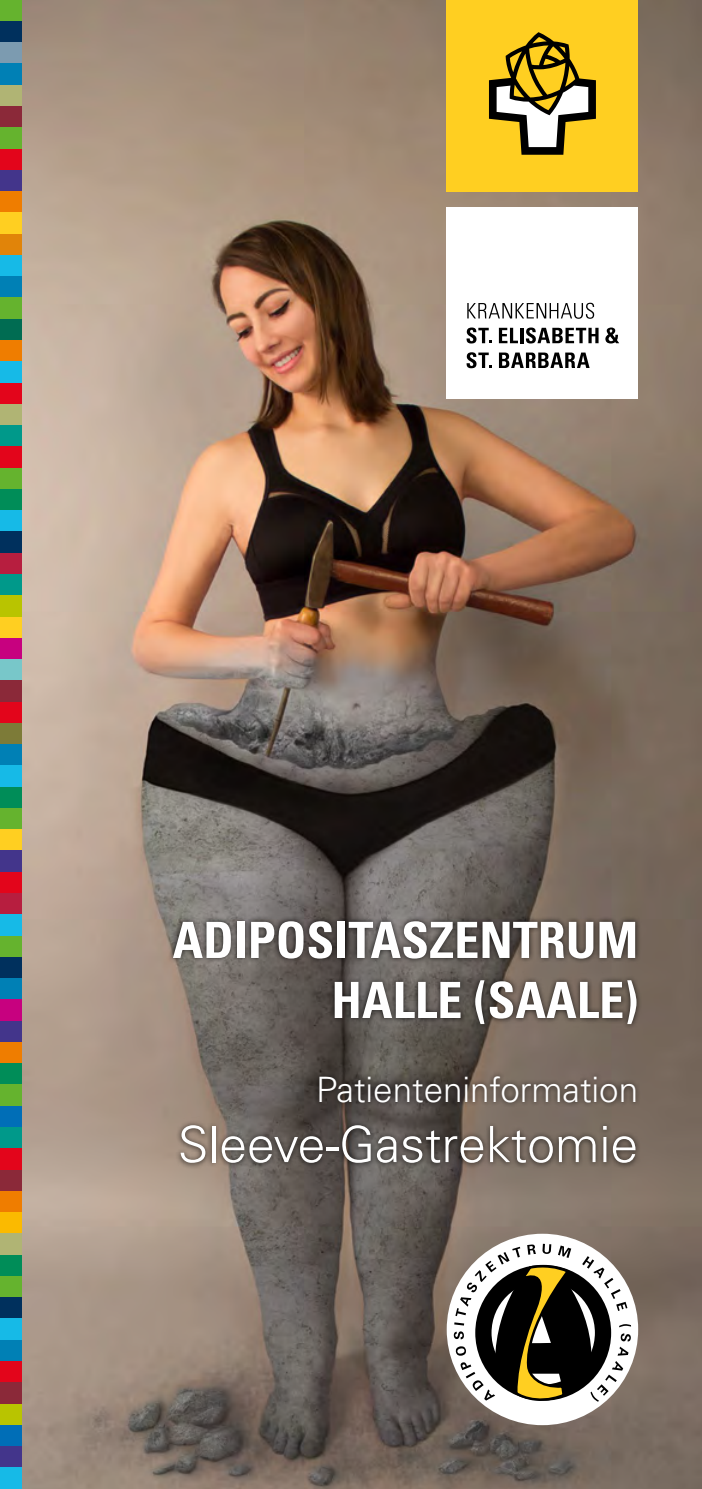
<style>
.page{position:relative;width:702px;height:1489px;background:#fff}
.page>*{position:absolute;margin:0;border:0;box-sizing:border-box;transform-origin:0 0}
.t1{font:700 condensed 50px/60px "Univers LT Std";color:#fff;text-align:right}
.t2{font:300 50px "Univers LT Std";color:#fff}
.t3{font:300 35px "Univers LT Std";color:#fff}
</style>
<div class="page">
<img style="left:21px;top:0;width:681px;height:1488px">
<div style="left:167px;top:915px;width:475px;height:253px;background:#000;opacity:.75"></div>
<div style="left:446px;top:1233px;width:192px;height:191px;background:#fff;border-radius:50%"></div>
<svg style="left:454px;top:1243px;width:177px;height:245px"></svg>
<div style="left:446px;top:207px;width:192px;height:191px;background:#fff"></div>
<svg style="left:467px;top:303px;width:127px;height:16px"></svg>
<svg style="left:466px;top:327px;width:25px;height:16px"></svg>
<svg style="left:499px;top:328px;width:19px;height:15px"></svg>
<hr style="left:520px;top:328px;width:3px;height:15px;background:#000">
<svg style="left:525px;top:327px;width:73px;height:16px"></svg>
<svg style="left:605px;top:327px;width:14px;height:16px"></svg>
<svg style="left:466px;top:352px;width:25px;height:16px"></svg>
<svg style="left:499px;top:352px;width:90px;height:16px"></svg>
<div style="left:446px;top:0;width:192px;height:191px;background:#ffcf21"></div>
<svg style="left:489px;top:32px;width:107px;height:123px"></svg>
<div style="left:0;top:0;width:21px;height:21px;background:#65b32e"></div>
<div style="left:0;top:21px;width:21px;height:22px;background:#00305d"></div>
<div style="left:0;top:43px;width:21px;height:21px;background:#7c9bb0"></div>
<div style="left:0;top:64px;width:21px;height:21px;background:#0080b5"></div>
<div style="left:0;top:85px;width:21px;height:21px;background:#b0b474"></div>
<div style="left:0;top:106px;width:21px;height:22px;background:#8b2939"></div>
<div style="left:0;top:128px;width:21px;height:21px;background:#65b32e"></div>
<div style="left:0;top:149px;width:21px;height:21px;background:#e3051b"></div>
<div style="left:0;top:170px;width:21px;height:21px;background:#43358b"></div>
<div style="left:0;top:191px;width:21px;height:22px;background:#ef7d00"></div>
<div style="left:0;top:213px;width:21px;height:21px;background:#ffcf21"></div>
<div style="left:0;top:234px;width:21px;height:21px;background:#e18409"></div>
<div style="left:0;top:255px;width:21px;height:21px;background:#16bae7"></div>
<div style="left:0;top:276px;width:21px;height:22px;background:#0080b5"></div>
<div style="left:0;top:298px;width:21px;height:21px;background:#65b32e"></div>
<div style="left:0;top:319px;width:21px;height:21px;background:#006c52"></div>
<div style="left:0;top:340px;width:21px;height:21px;background:#ef7d00"></div>
<div style="left:0;top:361px;width:21px;height:22px;background:#16bae7"></div>
<div style="left:0;top:383px;width:21px;height:21px;background:#e3051b"></div>
<div style="left:0;top:404px;width:21px;height:21px;background:#b0b474"></div>
<div style="left:0;top:425px;width:21px;height:21px;background:#00998a"></div>
<div style="left:0;top:446px;width:21px;height:22px;background:#e3051b"></div>
<div style="left:0;top:468px;width:21px;height:21px;background:#65b32e"></div>
<div style="left:0;top:489px;width:21px;height:21px;background:#008d58"></div>
<div style="left:0;top:510px;width:21px;height:21px;background:#16bae7"></div>
<div style="left:0;top:531px;width:21px;height:22px;background:#00305d"></div>
<div style="left:0;top:553px;width:21px;height:21px;background:#b71e3f"></div>
<div style="left:0;top:574px;width:21px;height:21px;background:#00998a"></div>
<div style="left:0;top:595px;width:21px;height:22px;background:#b9c400"></div>
<div style="left:0;top:617px;width:21px;height:21px;background:#ffcf21"></div>
<div style="left:0;top:638px;width:21px;height:21px;background:#c7017f"></div>
<div style="left:0;top:659px;width:21px;height:21px;background:#78c7c9"></div>
<div style="left:0;top:680px;width:21px;height:22px;background:#8b2939"></div>
<div style="left:0;top:702px;width:21px;height:21px;background:#e3051b"></div>
<div style="left:0;top:723px;width:21px;height:21px;background:#7d7b38"></div>
<div style="left:0;top:744px;width:21px;height:21px;background:#0080b5"></div>
<div style="left:0;top:765px;width:21px;height:22px;background:#16bae7"></div>
<div style="left:0;top:787px;width:21px;height:21px;background:#008d58"></div>
<div style="left:0;top:808px;width:21px;height:21px;background:#65b32e"></div>
<div style="left:0;top:829px;width:21px;height:21px;background:#ffcf21"></div>
<div style="left:0;top:850px;width:21px;height:22px;background:#43358b"></div>
<div style="left:0;top:872px;width:21px;height:21px;background:#e3051b"></div>
<div style="left:0;top:893px;width:21px;height:21px;background:#b71e3f"></div>
<div style="left:0;top:914px;width:21px;height:21px;background:#16bae7"></div>
<div style="left:0;top:935px;width:21px;height:22px;background:#65b32e"></div>
<div style="left:0;top:957px;width:21px;height:21px;background:#00305d"></div>
<div style="left:0;top:978px;width:21px;height:21px;background:#0080b5"></div>
<div style="left:0;top:999px;width:21px;height:21px;background:#c7017f"></div>
<div style="left:0;top:1020px;width:21px;height:22px;background:#43358b"></div>
<div style="left:0;top:1042px;width:21px;height:21px;background:#ef7d00"></div>
<div style="left:0;top:1063px;width:21px;height:21px;background:#008d58"></div>
<div style="left:0;top:1084px;width:21px;height:22px;background:#65b32e"></div>
<div style="left:0;top:1106px;width:21px;height:21px;background:#006eb7"></div>
<div style="left:0;top:1127px;width:21px;height:21px;background:#00998a"></div>
<div style="left:0;top:1148px;width:21px;height:21px;background:#e3051b"></div>
<div style="left:0;top:1169px;width:21px;height:22px;background:#8b2939"></div>
<div style="left:0;top:1191px;width:21px;height:21px;background:#ef7d00"></div>
<div style="left:0;top:1212px;width:21px;height:21px;background:#fbba00"></div>
<div style="left:0;top:1233px;width:21px;height:21px;background:#b0b474"></div>
<div style="left:0;top:1254px;width:21px;height:22px;background:#008d58"></div>
<div style="left:0;top:1276px;width:21px;height:21px;background:#65b32e"></div>
<div style="left:0;top:1297px;width:21px;height:21px;background:#00305d"></div>
<div style="left:0;top:1318px;width:21px;height:21px;background:#16bae7"></div>
<div style="left:0;top:1339px;width:21px;height:22px;background:#0080b5"></div>
<div style="left:0;top:1361px;width:21px;height:21px;background:#e3051b"></div>
<div style="left:0;top:1382px;width:21px;height:21px;background:#8b2939"></div>
<div style="left:0;top:1403px;width:21px;height:21px;background:#b9c400"></div>
<div style="left:0;top:1424px;width:21px;height:22px;background:#006eb7"></div>
<div style="left:0;top:1446px;width:21px;height:21px;background:#43358b"></div>
<div style="left:0;top:1467px;width:21px;height:21px;background:#16bae7"></div>
<p class="t1" style="left:172px;top:909px;width:467px">ADIPOSITASZENTRUM<br>HALLE (SAALE)</p>
<p class="t3" style="left:316px;top:1068px;width:323px">Patienteninformation</p>
<p class="t2" style="left:178px;top:1114px;width:462px">Sleeve-Gastrektomie</p>
</div>
